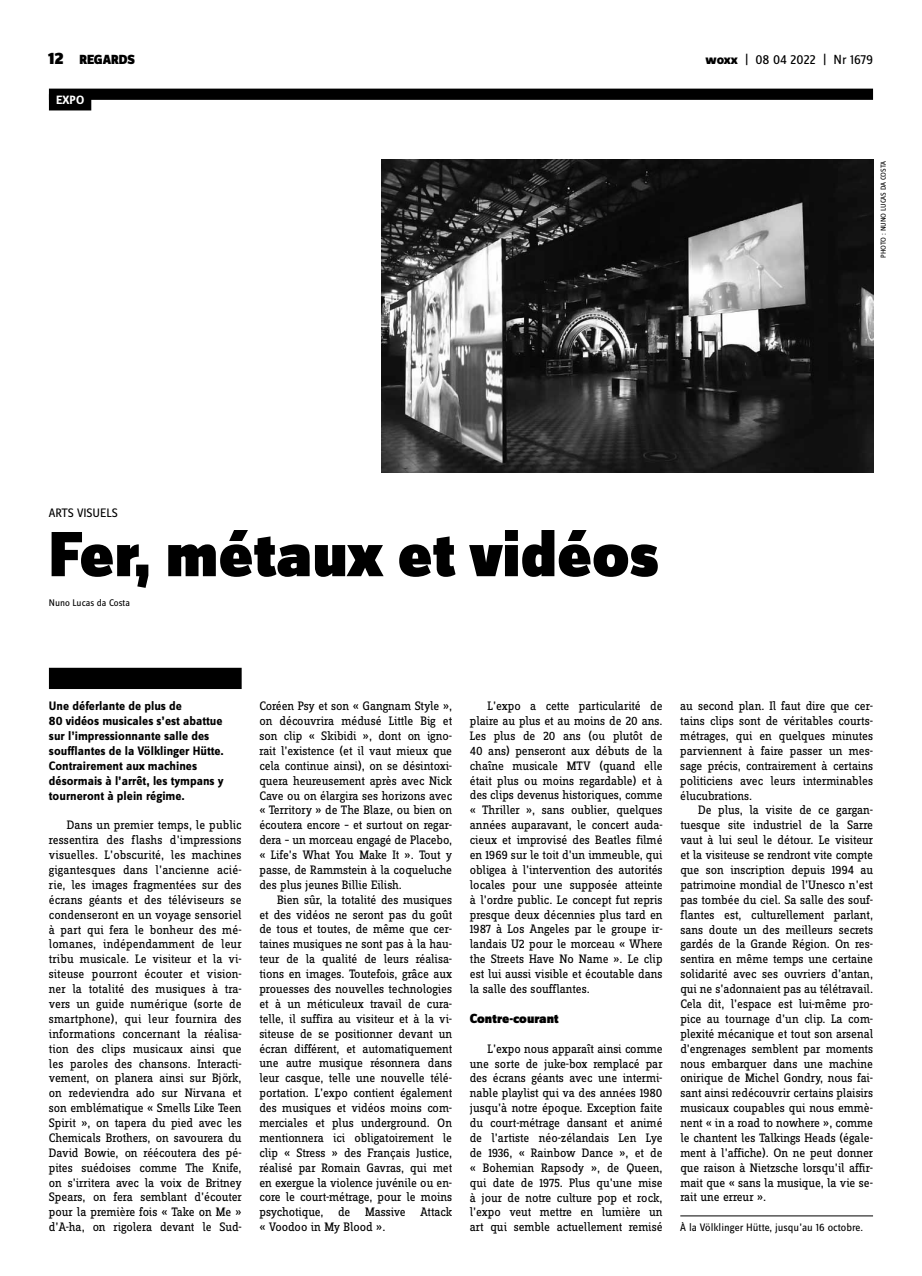
<style>
.page{position:relative;width:922px;height:1276px;background:#fff}
.page>*{position:absolute;margin:0;border:0;box-sizing:border-box;transform-origin:0 0}
.t1{font:900 66.25px "Zine Sans Dis";color:#000}
.t2{font:900 13.75px "Zine Sans Dis";letter-spacing:-.01em;color:#000}
.t3{font:13.75px "Zine Sans Dis";letter-spacing:-.01em;color:#000}
.t4{font:12.75px/14.9px "Zine Slab Dis";letter-spacing:-.01em;color:#000;text-align:justify}
.t5{font:700 12.75px/14.9px "Zine Sans Dis";color:#000}
.t6{font:12.75px "Zine Sans Dis";color:#000}
.t7{font:700 12.5px "Zine Sans Dis";color:#fff}
.t8{font:11.25px "Zine Sans Dis";color:#000}
.t9{font:10px "Zine Sans Dis";color:#000}
.t10{font:7.5px "Zine Sans Dis";color:#000}
.s1{font-size:17.5px}
.s2{font-weight:800}
</style>
<div class="page">
<div style="left:49px;top:89px;width:823px;height:11px;background:#000"></div>
<div style="left:49px;top:668px;width:192px;height:21px;background:#000"></div>
<hr style="left:680px;top:1215px;width:192px;height:1px;background:#000">
<img style="left:381px;top:159px;width:491px;height:313px">
<div style="left:49px;top:94px;width:42px;height:16px;background:#000"></div>
<p class="t2" style="left:48px;top:52px;width:88px"><span class="s1">12</span> REGARDS</p>
<p class="t3" style="left:705px;top:53px;width:169px"><span class="s2">woxx</span> | 08 04 2022 | Nr 1679</p>
<p class="t7" style="left:56px;top:93px;width:30px">EXPO</p>
<p class="t10" style="left:879px;top:258px;width:98px;rotate:-90deg">Ph oto : Nun o Lucas da Costa</p>
<p class="t6" style="left:49px;top:506px;width:70px">Arts visuels</p>
<p class="t1" style="left:49px;top:518px;width:611px">Fer, métaux et vidéos</p>
<p class="t9" style="left:49px;top:598px;width:82px">Nuno Lucas da Costa</p>
<p class="t5" style="left:49px;top:699px;width:176px">Une déferlante de plus de<br>80 vidéos musicales s’est abattue sur l’impressionnante salle des soufflantes de la Völklinger Hütte.<br>Contrairement aux machines désormais à l’arrêt, les tympans y tourneront à plein régime.</p>
<p class="t4" style="left:49px;top:818px;width:194px;text-indent:18px">Dans un premier temps, le public ressentira des flashs d’impressions visuelles. L’obscurité, les machines gigantesques dans l’ancienne acié&shy;rie, les images fragmentées sur des écrans géants et des téléviseurs se condenseront en un voyage sensoriel à part qui fera le bonheur des mé&shy;lomanes, indépendamment de leur tribu musicale. Le visiteur et la vi&shy;siteuse pourront écouter et vision&shy;ner la totalité des musiques à tra&shy;vers un guide numérique (sorte de smartphone), qui leur fournira des informations concernant la réalisa&shy;tion des clips musicaux ainsi que les paroles des chansons. Interacti&shy;vement, on planera ainsi sur Björk, on redeviendra ado sur Nirvana et son emblématique « Smells Like Teen Spirit », on tapera du pied avec les Chemicals Brothers, on savourera du David Bowie, on réécoutera des pé&shy;pites suédoises comme The Knife, on s’irritera avec la voix de Britney Spears, on fera semblant d’écouter pour la première fois « Take on Me » d’A-ha, on rigolera devant le Sud-</p>
<p class="t4" style="left:259px;top:699px;width:194px">Coréen Psy et son « Gangnam Style »,</p>
<p class="t4" style="left:259px;top:714px;width:194px">on découvrira médusé Little Big et</p>
<p class="t4" style="left:259px;top:729px;width:194px">son clip « Skibidi », dont on igno-</p>
<p class="t4" style="left:259px;top:744px;width:194px">rait l’existence (et il vaut mieux que</p>
<p class="t4" style="left:259px;top:758px;width:194px">cela continue ainsi), on se désintoxi-</p>
<p class="t4" style="left:259px;top:773px;width:194px">quera heureusement après avec Nick</p>
<p class="t4" style="left:259px;top:788px;width:194px">Cave ou on élargira ses horizons avec</p>
<p class="t4" style="left:259px;top:803px;width:194px">« Territory » de The Blaze, ou bien on</p>
<p class="t4" style="left:259px;top:818px;width:194px">écoutera encore – et surtout on regar-</p>
<p class="t4" style="left:259px;top:833px;width:194px">dera – un morceau engagé de Placebo,</p>
<p class="t4" style="left:259px;top:848px;width:194px">« Life’s What You Make It ». Tout y</p>
<p class="t4" style="left:259px;top:863px;width:194px">passe, de Rammstein à la coqueluche</p>
<p class="t4" style="left:259px;top:877px;width:144px">des plus jeunes Billie Eilish.</p>
<p class="t4" style="left:277px;top:892px;width:176px">Bien sûr, la totalité des musiques</p>
<p class="t4" style="left:259px;top:907px;width:194px">et des vidéos ne seront pas du goût</p>
<p class="t4" style="left:259px;top:922px;width:194px">de tous et toutes, de même que cer-</p>
<p class="t4" style="left:259px;top:937px;width:194px">taines musiques ne sont pas à la hau-</p>
<p class="t4" style="left:259px;top:952px;width:194px">teur de la qualité de leurs réalisa-</p>
<p class="t4" style="left:259px;top:967px;width:194px">tions en images. Toutefois, grâce aux</p>
<p class="t4" style="left:259px;top:982px;width:194px">prouesses des nouvelles technologies</p>
<p class="t4" style="left:259px;top:996px;width:194px">et à un méticuleux travail de cura-</p>
<p class="t4" style="left:259px;top:1011px;width:194px">telle, il suffira au visiteur et à la vi-</p>
<p class="t4" style="left:259px;top:1026px;width:194px">siteuse de se positionner devant un</p>
<p class="t4" style="left:259px;top:1041px;width:194px">écran différent, et automatiquement</p>
<p class="t4" style="left:259px;top:1056px;width:194px">une autre musique résonnera dans</p>
<p class="t4" style="left:259px;top:1071px;width:194px">leur casque, telle une nouvelle télé-</p>
<p class="t4" style="left:259px;top:1086px;width:194px">portation. L’expo contient également</p>
<p class="t4" style="left:259px;top:1101px;width:194px">des musiques et vidéos moins com-</p>
<p class="t4" style="left:259px;top:1116px;width:194px">merciales et plus underground. On</p>
<p class="t4" style="left:259px;top:1130px;width:194px">mentionnera ici obligatoirement le</p>
<p class="t4" style="left:259px;top:1145px;width:194px">clip « Stress » des Français Justice,</p>
<p class="t4" style="left:259px;top:1160px;width:194px">réalisé par Romain Gavras, qui met</p>
<p class="t4" style="left:259px;top:1175px;width:194px">en exergue la violence juvénile ou en-</p>
<p class="t4" style="left:259px;top:1190px;width:194px">core le court-métrage, pour le moins</p>
<p class="t4" style="left:259px;top:1205px;width:194px">psychotique, de Massive Attack</p>
<p class="t4" style="left:259px;top:1220px;width:127px">« Voodoo in My Blood ».</p>
<p class="t4" style="left:470px;top:699px;width:194px;text-indent:18px">L’expo a cette particularité de plaire au plus et au moins de 20 ans.<br>Les plus de 20 ans (ou plutôt de 40 ans) penseront aux débuts de la chaîne musicale MTV (quand elle était plus ou moins regardable) et à des clips devenus historiques, comme « Thriller », sans oublier, quelques années auparavant, le concert auda&shy;cieux et improvisé des Beatles filmé en 1969 sur le toit d’un immeuble, qui obligea à l’intervention des autorités locales pour une supposée atteinte à l’ordre public. Le concept fut repris presque deux décennies plus tard en 1987 à Los Angeles par le groupe ir&shy;landais U2 pour le morceau « Where the Streets Have No Name ». Le clip est lui aussi visible et écoutable dans la salle des soufflantes.</p>
<p class="t2" style="left:469px;top:1010px;width:90px">Contre-courant</p>
<p class="t4" style="left:469px;top:1041px;width:194px;text-indent:18px">L’expo nous apparaît ainsi comme une sorte de juke-box remplacé par des écrans géants avec une intermi&shy;nable playlist qui va des années 1980 jusqu’à notre époque. Exception faite du court-métrage dansant et animé de l’artiste néo-zélandais Len Lye de 1936, « -Rainbow Dance », et de « -Bohemian Rapsody », de Queen, qui date de 1975. Plus qu’une mise à jour de notre culture pop et rock, l’expo veut mettre en lumière un art qui semble actuellement remisé</p>
<p class="t4" style="left:680px;top:699px;width:194px">au second plan. Il faut dire que cer-</p>
<p class="t4" style="left:680px;top:714px;width:194px">tains clips sont de véritables courts-</p>
<p class="t4" style="left:680px;top:729px;width:194px">métrages, qui en quelques minutes</p>
<p class="t4" style="left:680px;top:744px;width:194px">parviennent à faire passer un mes-</p>
<p class="t4" style="left:680px;top:759px;width:194px">sage précis, contrairement à certains</p>
<p class="t4" style="left:680px;top:773px;width:194px">politiciens avec leurs interminables</p>
<p class="t4" style="left:680px;top:788px;width:73px">élucubrations.</p>
<p class="t4" style="left:698px;top:803px;width:176px">De plus, la visite de ce gargan-</p>
<p class="t4" style="left:680px;top:818px;width:194px">tuesque site industriel de la Sarre</p>
<p class="t4" style="left:680px;top:833px;width:194px">vaut à lui seul le détour. Le visiteur</p>
<p class="t4" style="left:680px;top:848px;width:194px">et la visiteuse se rendront vite compte</p>
<p class="t4" style="left:680px;top:863px;width:194px">que son inscription depuis 1994 au</p>
<p class="t4" style="left:680px;top:878px;width:194px">patrimoine mondial de l’Unesco n’est</p>
<p class="t4" style="left:680px;top:892px;width:194px">pas tombée du ciel. Sa salle des souf-</p>
<p class="t4" style="left:680px;top:907px;width:194px">flantes est, culturellement parlant,</p>
<p class="t4" style="left:680px;top:922px;width:194px">sans doute un des meilleurs secrets</p>
<p class="t4" style="left:680px;top:937px;width:194px">gardés de la Grande Région. On res-</p>
<p class="t4" style="left:680px;top:952px;width:194px">sentira en même temps une certaine</p>
<p class="t4" style="left:680px;top:967px;width:194px">solidarité avec ses ouvriers d’antan,</p>
<p class="t4" style="left:680px;top:982px;width:194px">qui ne s’adonnaient pas au télétravail.</p>
<p class="t4" style="left:680px;top:997px;width:194px">Cela dit, l’espace est lui-même pro-</p>
<p class="t4" style="left:680px;top:1011px;width:194px">pice au tournage d’un clip. La com-</p>
<p class="t4" style="left:680px;top:1026px;width:194px">plexité mécanique et tout son arsenal</p>
<p class="t4" style="left:680px;top:1041px;width:194px">d’engrenages semblent par moments</p>
<p class="t4" style="left:680px;top:1056px;width:194px">nous embarquer dans une machine</p>
<p class="t4" style="left:680px;top:1071px;width:194px">onirique de Michel Gondry, nous fai-</p>
<p class="t4" style="left:680px;top:1086px;width:194px">sant ainsi redécouvrir certains plaisirs</p>
<p class="t4" style="left:680px;top:1101px;width:194px">musicaux coupables qui nous emmè-</p>
<p class="t4" style="left:680px;top:1116px;width:194px">nent « in a road to nowhere », comme</p>
<p class="t4" style="left:680px;top:1130px;width:194px">le chantent les Talkings Heads (égale-</p>
<p class="t4" style="left:680px;top:1145px;width:194px">ment à l’affiche). On ne peut donner</p>
<p class="t4" style="left:680px;top:1160px;width:194px">que raison à Nietzsche lorsqu’il affir-</p>
<p class="t4" style="left:680px;top:1175px;width:194px">mait que « sans la musique, la vie se-</p>
<p class="t4" style="left:680px;top:1190px;width:87px">rait une erreur ».</p>
<p class="t8" style="left:680px;top:1222px;width:184px">À la Völklinger Hütte, jusqu’au 16 octobre.</p>
</div>
